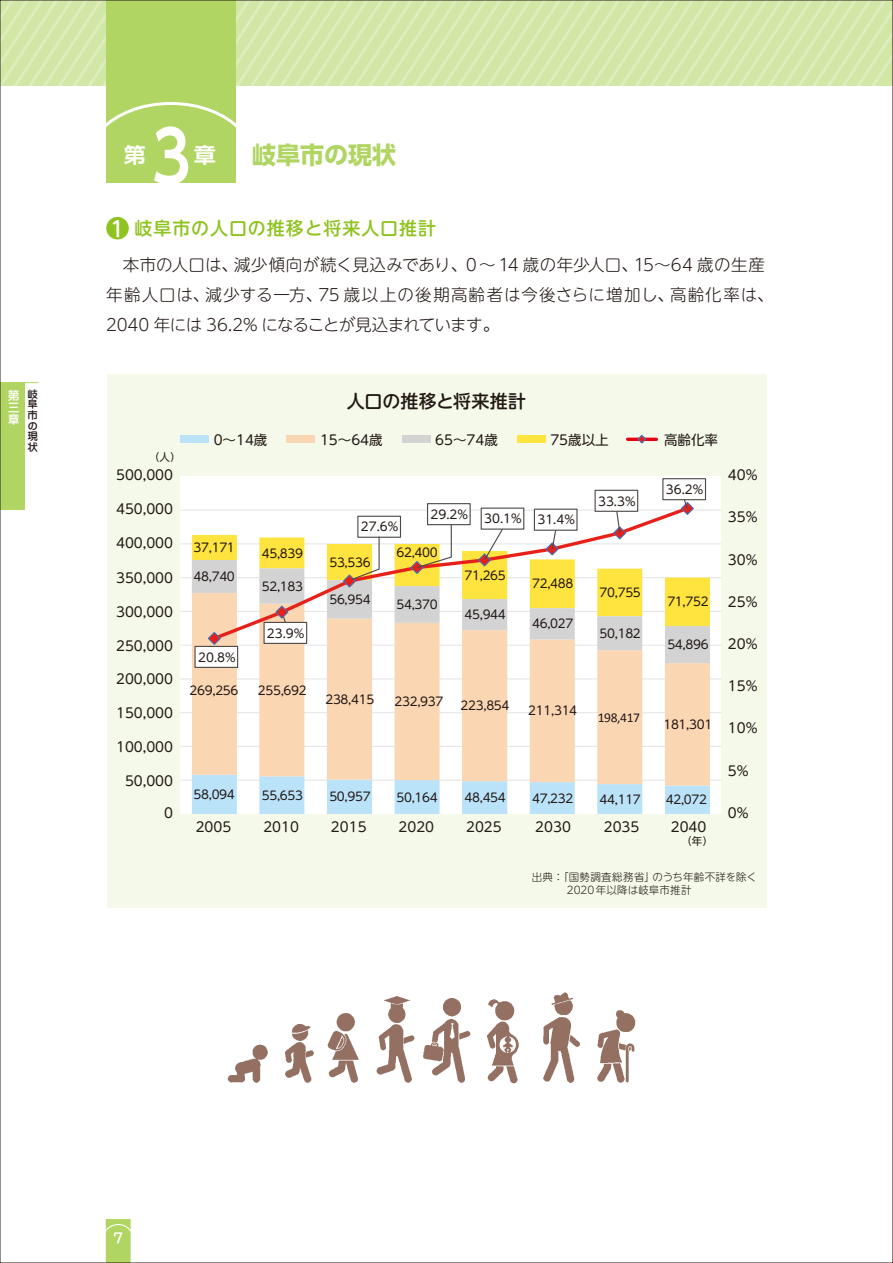
<style>
.page{position:relative;width:893px;height:1263px;background:#fff}
.page>*{position:absolute;margin:0;border:0;box-sizing:border-box;transform-origin:0 0}
.t1{font:700 70.35px "UD Shin Go Pr 6 N De";color:#fff;scale:.84 1}
.t2{font:700 24px "UD Shin Go Pr 6 N";color:#b0d562}
.t3{font:700 21px "UD Shin Go Pr 6 N De";color:#fff;scale:1.05 1}
.t4{font:500 18px "UD Shin M Go Pr 6 N";letter-spacing:.05em;color:#8fc31f}
.t5{font:500 18px "UD Shin M Go Pr 6 N";letter-spacing:.005em;color:#221815}
.t6{font:300 16.5px/30px "UD Shin M Go Pr 6 N";letter-spacing:.01em;color:#221815}
.t7{font:13.5px "UD Shin M Go Pr 6 N";color:#221815}
.t8{font:13.5px "Calibri";letter-spacing:-.025em;color:#221815}
.t9{font:700 13.5px "TBUDR Go Std";color:#fff}
.t10{font:12px "UD Shin M Go Pr 6 N";letter-spacing:-.025em;color:#221815}
.t11{font:500 12px/12px "Jun 34";color:#fff;text-align:justify}
.t12{font:300 10.5px/13.5px "UD Shin M Go Pr 6 N";letter-spacing:.02em;color:#221815}
.t13{font:10.5px "UD Shin M Go Pr 6 N";color:#221815}
.t14{font:500 10.5px/10.5px "Jun 34";color:#221815;text-align:justify}
.s1{font-size:21px;color:#fff}
</style>
<div class="page">
<div style="left:107px;top:374px;width:659px;height:533px;background:#f4f9e9"></div>
<svg style="left:2px;top:2px;width:889px;height:83px;background:#d4e8aa"></svg>
<div style="left:106px;top:0;width:130px;height:183px;background:#b0d562"></div>
<svg style="left:106px;top:102px;width:130px;height:26px"></svg>
<div style="left:181px;top:476px;width:540px;height:338px;background:#fff"></div>
<svg style="left:105px;top:1219px;width:26px;height:42px"></svg>
<hr style="left:181px;top:510px;width:540px;height:1px;background:#e6e6e7">
<hr style="left:181px;top:543px;width:540px;height:1px;background:#e6e6e7">
<hr style="left:181px;top:577px;width:540px;height:1px;background:#e6e6e7">
<hr style="left:181px;top:611px;width:540px;height:1px;background:#e6e6e7">
<hr style="left:181px;top:645px;width:540px;height:1px;background:#e6e6e7">
<hr style="left:181px;top:678px;width:540px;height:1px;background:#e6e6e7">
<hr style="left:181px;top:712px;width:540px;height:1px;background:#e6e6e7">
<hr style="left:181px;top:746px;width:540px;height:1px;background:#e6e6e7">
<hr style="left:181px;top:780px;width:540px;height:1px;background:#e6e6e7">
<svg style="left:192px;top:785px;width:518px;height:29px"></svg>
<svg style="left:192px;top:663px;width:518px;height:122px;fill:#fbd6b3"></svg>
<svg style="left:192px;top:560px;width:518px;height:103px;fill:#fbd6b3"></svg>
<svg style="left:210px;top:504px;width:482px;height:139px"></svg>
<svg style="left:207px;top:631px;width:15px;height:15px"></svg>
<svg style="left:274px;top:605px;width:15px;height:17px"></svg>
<div style="left:181px;top:436px;width:28px;height:7px;background:#bae3f9"></div>
<div style="left:286px;top:436px;width:29px;height:7px;background:#fbd6b3"></div>
<div style="left:402px;top:436px;width:28px;height:7px;background:#d3d3d4"></div>
<div style="left:517px;top:436px;width:28px;height:7px;background:#ffe33f"></div>
<hr style="left:628px;top:438px;width:28px;height:3px;background:#e60012">
<svg style="left:636px;top:435px;width:11px;height:9px"></svg>
<div style="left:106px;top:217px;width:23px;height:22px;background:#8fc31f;border-radius:50%"></div>
<div style="left:263px;top:622px;width:44px;height:22px;background:#fff;border:1px solid #4c4948"></div>
<svg style="left:409px;top:523px;width:43px;height:52px"></svg>
<svg style="left:477px;top:528px;width:27px;height:39px"></svg>
<svg style="left:545px;top:531px;width:15px;height:25px"></svg>
<div style="left:357px;top:516px;width:44px;height:22px;background:#fff;border:1px solid #4c4948"></div>
<div style="left:427px;top:503px;width:44px;height:22px;background:#fff;border:1px solid #4c4948"></div>
<div style="left:481px;top:507px;width:43px;height:23px;background:#fff;border:1px solid #4c4948"></div>
<div style="left:534px;top:509px;width:44px;height:22px;background:#fff;border:1px solid #4c4948"></div>
<svg style="left:342px;top:535px;width:38px;height:53px"></svg>
<svg style="left:612px;top:512px;width:15px;height:28px"></svg>
<div style="left:194px;top:646px;width:44px;height:22px;background:#fff;border:1px solid #4c4948"></div>
<svg style="left:680px;top:500px;width:15px;height:16px"></svg>
<div style="left:662px;top:478px;width:44px;height:22px;background:#fff;border:1px solid #4c4948"></div>
<div style="left:595px;top:490px;width:43px;height:22px;background:#fff;border:1px solid #4c4948"></div>
<div style="left:0;top:383px;width:24px;height:127px;background:#b0d562"></div>
<hr style="left:0;top:382px;width:38px;height:1px;background:#b0d562">
<img style="left:227px;top:992px;width:409px;height:92px">
<p class="t11" style="left:8px;top:389px;width:13px">第三章</p>
<p class="t14" style="left:28px;top:388px;width:12px">岐阜市の現状</p>
<h1 class="t1" style="left:152px;top:100px;width:48px">3</h1>
<h3 class="t3" style="left:124px;top:138px;width:89px">第　　章</h3>
<h2 class="t2" style="left:252px;top:135px;width:145px">岐阜市の現状</h2>
<h3 class="t4" style="left:107px;top:213px;width:331px"><span class="s1">１</span>岐阜市の人口の推移と将来人口推計</h3>
<h3 class="t6" style="left:106px;top:248px;width:669px;text-indent:16px">本市の人口は、減少傾向が続く見込みであり、０～ 14 歳の年少人口、15～64 歳の生産年齢人口は、減少する一方、75 歳以上の後期高齢者は今後さらに増加し、高齢化率は、<br>2040 年には 36.2% になることが見込まれています。</h3>
<h3 class="t5" style="left:347px;top:386px;width:181px">人口の推移と将来推計</h3>
<p class="t13" style="left:149px;top:449px;width:33px">（人）</p>
<p class="t7" style="left:116px;top:464px;width:59px">500,000</p>
<p class="t7" style="left:116px;top:498px;width:59px">450,000</p>
<p class="t7" style="left:116px;top:531px;width:59px">400,000</p>
<p class="t7" style="left:116px;top:567px;width:59px">350,000</p>
<p class="t7" style="left:116px;top:600px;width:59px">300,000</p>
<p class="t7" style="left:116px;top:634px;width:59px">250,000</p>
<p class="t7" style="left:116px;top:668px;width:59px">200,000</p>
<p class="t7" style="left:116px;top:702px;width:59px">150,000</p>
<p class="t7" style="left:116px;top:735px;width:59px">100,000</p>
<p class="t7" style="left:125px;top:769px;width:50px">50,000</p>
<p class="t7" style="left:164px;top:801px;width:10px">0</p>
<p class="t7" style="left:214px;top:428px;width:55px">0～14歳</p>
<p class="t7" style="left:320px;top:428px;width:64px">15～64歳</p>
<p class="t7" style="left:435px;top:428px;width:64px">65～74歳</p>
<p class="t7" style="left:550px;top:428px;width:60px">75歳以上</p>
<p class="t7" style="left:664px;top:428px;width:55px">高齢化率</p>
<p class="t10" style="left:194px;top:538px;width:43px">37,171</p>
<p class="t10" style="left:262px;top:543px;width:43px">45,839</p>
<p class="t10" style="left:194px;top:567px;width:43px">48,740</p>
<p class="t10" style="left:198px;top:647px;width:39px">20.8%</p>
<p class="t10" style="left:190px;top:680px;width:50px">269,256</p>
<p class="t10" style="left:262px;top:576px;width:43px">52,183</p>
<p class="t10" style="left:267px;top:623px;width:39px">23.9%</p>
<p class="t10" style="left:258px;top:680px;width:50px">255,692</p>
<p class="t10" style="left:361px;top:517px;width:39px">27.6%</p>
<p class="t10" style="left:431px;top:504px;width:39px">29.2%</p>
<p class="t10" style="left:484px;top:509px;width:39px">30.1%</p>
<p class="t10" style="left:537px;top:510px;width:39px">31.4%</p>
<p class="t10" style="left:329px;top:552px;width:43px">53,536</p>
<p class="t10" style="left:396px;top:542px;width:43px">62,400</p>
<p class="t10" style="left:329px;top:589px;width:43px">56,954</p>
<p class="t10" style="left:396px;top:595px;width:43px">54,370</p>
<p class="t10" style="left:465px;top:565px;width:43px">71,265</p>
<p class="t10" style="left:465px;top:605px;width:43px">45,944</p>
<p class="t10" style="left:532px;top:574px;width:43px">72,488</p>
<p class="t10" style="left:532px;top:614px;width:43px">46,027</p>
<p class="t10" style="left:325px;top:689px;width:50px">238,415</p>
<p class="t10" style="left:394px;top:691px;width:50px">232,937</p>
<p class="t10" style="left:461px;top:696px;width:50px">223,854</p>
<p class="t10" style="left:528px;top:701px;width:50px">211,314</p>
<p class="t10" style="left:598px;top:491px;width:39px">33.3%</p>
<p class="t10" style="left:600px;top:582px;width:43px">70,755</p>
<p class="t10" style="left:600px;top:623px;width:43px">50,182</p>
<p class="t8" style="left:598px;top:709px;width:44px">198,417</p>
<p class="t10" style="left:666px;top:479px;width:39px">36.2%</p>
<p class="t10" style="left:667px;top:592px;width:43px">71,752</p>
<p class="t10" style="left:667px;top:635px;width:43px">54,896</p>
<p class="t10" style="left:663px;top:714px;width:50px">181,301</p>
<p class="t7" style="left:728px;top:464px;width:31px">40%</p>
<p class="t7" style="left:728px;top:506px;width:31px">35%</p>
<p class="t7" style="left:728px;top:548px;width:31px">30%</p>
<p class="t7" style="left:728px;top:590px;width:31px">25%</p>
<p class="t7" style="left:728px;top:633px;width:31px">20%</p>
<p class="t7" style="left:728px;top:675px;width:31px">15%</p>
<p class="t7" style="left:728px;top:717px;width:31px">10%</p>
<p class="t10" style="left:194px;top:784px;width:43px">58,094</p>
<p class="t10" style="left:262px;top:785px;width:43px">55,653</p>
<p class="t10" style="left:329px;top:787px;width:43px">50,957</p>
<p class="t10" style="left:396px;top:787px;width:43px">50,164</p>
<p class="t10" style="left:465px;top:788px;width:43px">48,454</p>
<p class="t10" style="left:532px;top:788px;width:43px">47,232</p>
<p class="t10" style="left:600px;top:789px;width:43px">44,117</p>
<p class="t10" style="left:666px;top:790px;width:43px">42,072</p>
<p class="t7" style="left:196px;top:816px;width:37px">2005</p>
<p class="t7" style="left:263px;top:816px;width:37px">2010</p>
<p class="t7" style="left:331px;top:816px;width:37px">2015</p>
<p class="t7" style="left:399px;top:816px;width:37px">2020</p>
<p class="t7" style="left:466px;top:816px;width:37px">2025</p>
<p class="t7" style="left:535px;top:816px;width:37px">2030</p>
<p class="t7" style="left:604px;top:816px;width:37px">2035</p>
<p class="t7" style="left:671px;top:816px;width:37px">2040</p>
<p class="t13" style="left:681px;top:832px;width:33px">（年）</p>
<p class="t7" style="left:728px;top:759px;width:22px">5%</p>
<p class="t7" style="left:728px;top:801px;width:22px">0%</p>
<p class="t12" style="left:532px;top:869px;width:227px">出典：「国勢調査総務省」のうち年齢不詳を除く　　　 2020年以降は岐阜市推計</p>
<p class="t9" style="left:113px;top:1227px;width:12px">7</p>
</div>
